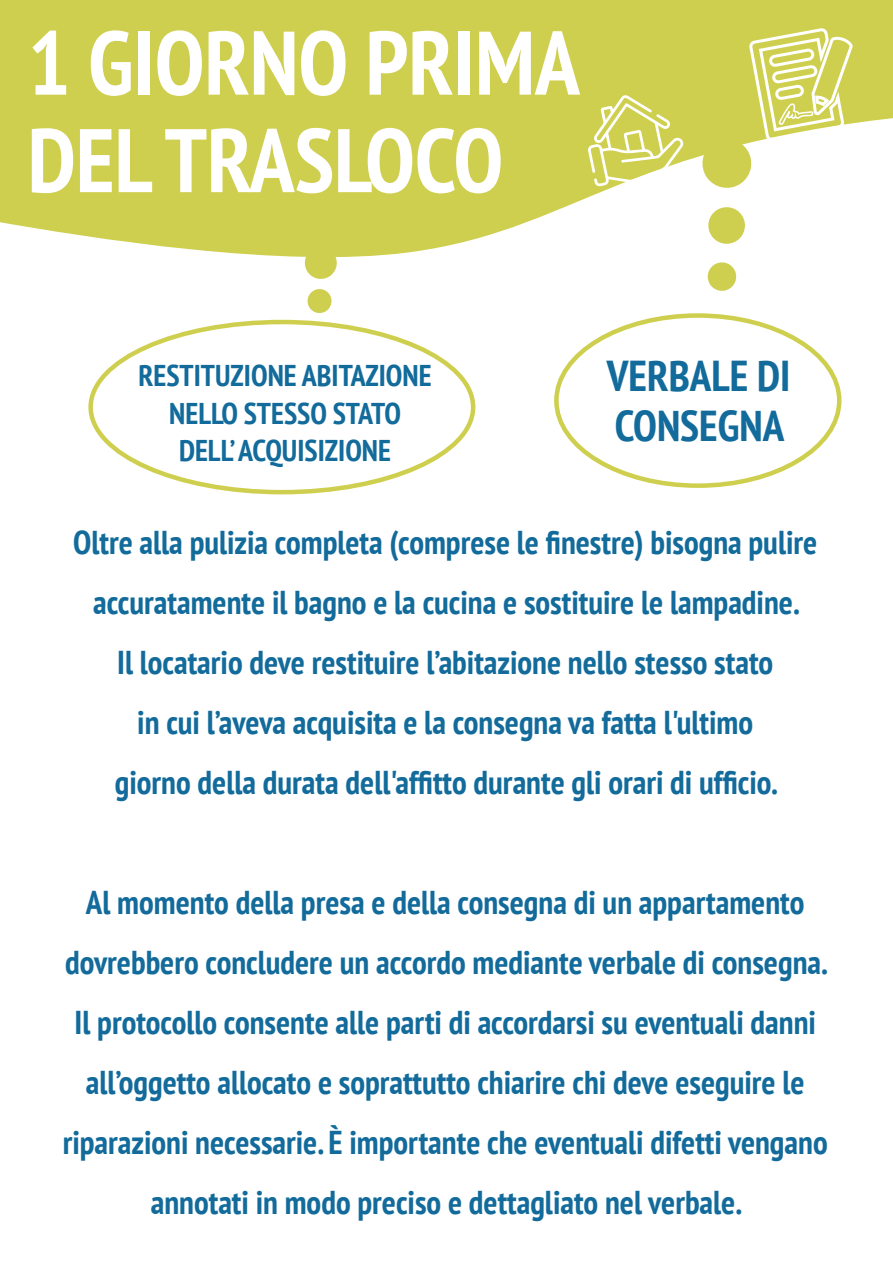
<style>
.page{position:relative;width:893px;height:1263px;background:#fff}
.page>*{position:absolute;margin:0;border:0;box-sizing:border-box;transform-origin:0 0}
.t1{font:700 condensed 90px/97.5px "PT Sans";color:#fff}
.t2{font:700 condensed 43.05px/50.2px "PT Sans";color:#126b9b}
.t3{font:700 condensed 33px/60px "PT Sans";color:#126b9b;text-align:center}
.t4{font:700 condensed 30px/37.5px "PT Sans";color:#126b9b;text-align:center}
</style>
<div class="page">
<svg style="left:0;top:0;width:893px;height:257px;fill:#cfcf4f"></svg>
<svg style="left:706px;top:205px;width:41px;height:41px"></svg>
<svg style="left:707px;top:262px;width:30px;height:29px"></svg>
<svg style="left:303px;top:245px;width:36px;height:34px"></svg>
<svg style="left:307px;top:289px;width:25px;height:24px"></svg>
<svg style="left:699px;top:27px;width:156px;height:164px"></svg>
<svg style="left:588px;top:94px;width:96px;height:93px"></svg>
<h1 class="t1" style="left:28px;top:12px;width:554px">1 GIORNO PRIMA<br>DEL TRASLOCO</h1>
<p class="t4" style="left:138px;top:357px;width:295px">RESTITUZIONE ABITAZIONE<br>NELLO STESSO STATO<br>DELL’ ACQUISIZIONE</p>
<h2 class="t2" style="left:607px;top:350px;width:185px">VERBALE DI<br>CONSEGNA</h2>
<p class="t3" style="left:73px;top:511px;width:746px">Oltre alla pulizia completa (comprese le finestre) bisogna pulire accuratamente il bagno e la cucina e sostituire le lampadine.<br>Il locatario deve restituire l’abitazione nello stesso stato<br>in cui l’aveva acquisita e la consegna va fatta l'ultimo<br>giorno della durata dell'affitto durante gli orari di ufficio.</p>
<p class="t3" style="left:63px;top:871px;width:766px">Al momento della presa e della consegna di un appartamento dovrebbero concludere un accordo mediante verbale di consegna.<br>Il protocollo consente alle parti di accordarsi su eventuali danni all’oggetto allocato e soprattutto chiarire chi deve eseguire le riparazioni necessarie. È importante che eventuali difetti vengano annotati in modo preciso e dettagliato nel verbale.</p>
</div>
